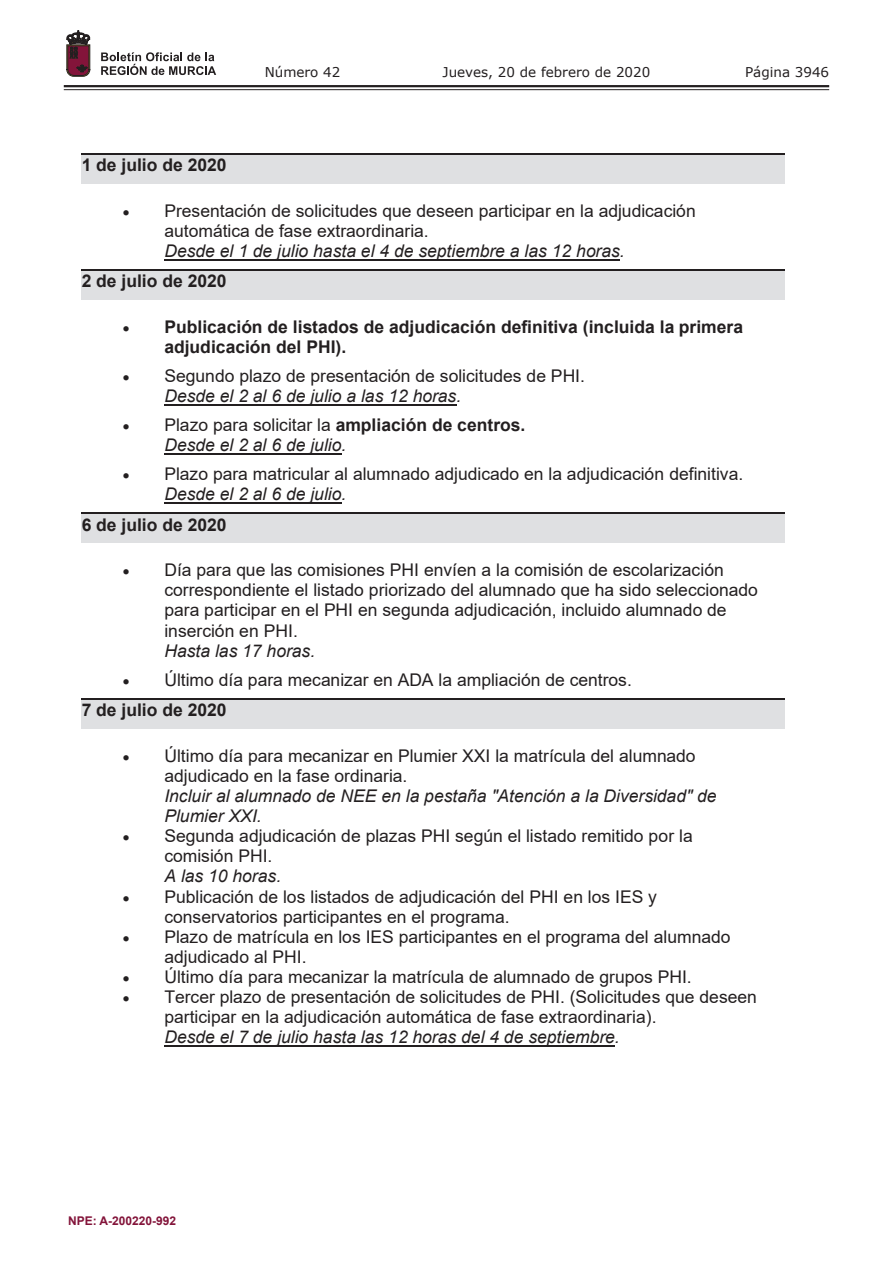
<style>
.page{position:relative;width:893px;height:1263px;background:#fff}
.page>*{position:absolute;margin:0;border:0;box-sizing:border-box;transform-origin:0 0}
.t1{font:17.55px/20.1px "Arial";color:#231f20}
.t2{font:italic 17.55px/20.1px "Arial";color:#231f20}
.t3{font:700 17.55px/20.1px "Arial";color:#231f20}
.t4{font:13.5px "Verdana";color:#231f20}
.t5{font:700 12px "Arial";color:#83143a}
.s1{font-style:italic}
.s2{font-weight:700}
</style>
<div class="page">
<hr style="left:64px;top:85px;width:765px;height:2px;background:#231f20">
<hr style="left:64px;top:89px;width:765px;height:1px;background:#231f20">
<svg style="left:101px;top:52px;width:115px;height:23px"></svg>
<svg style="left:67px;top:31px;width:23px;height:45px"></svg>
<div style="left:82px;top:155px;width:703px;height:29px;background:#dfe0e2"></div>
<hr style="left:82px;top:153px;width:703px;height:2px;background:#231f20">
<hr style="left:164px;top:259px;width:456px;height:1px;background:#231f20">
<div style="left:82px;top:271px;width:703px;height:29px;background:#dfe0e2"></div>
<hr style="left:82px;top:270px;width:703px;height:1px;background:#231f20">
<hr style="left:164px;top:404px;width:292px;height:1px;background:#231f20">
<hr style="left:164px;top:453px;width:178px;height:1px;background:#231f20">
<hr style="left:164px;top:502px;width:178px;height:1px;background:#231f20">
<div style="left:82px;top:514px;width:703px;height:29px;background:#dfe0e2"></div>
<hr style="left:82px;top:513px;width:703px;height:1px;background:#231f20">
<div style="left:82px;top:700px;width:703px;height:28px;background:#dfe0e2"></div>
<hr style="left:82px;top:698px;width:703px;height:2px;background:#231f20">
<hr style="left:164px;top:1045px;width:451px;height:2px;background:#231f20">
<p class="t4" style="left:265px;top:62px;width:77px">Número 42</p>
<p class="t4" style="left:443px;top:62px;width:209px">Jueves, 20 de febrero de 2020</p>
<p class="t4" style="left:745px;top:62px;width:86px">Página 3946</p>
<p class="t3" style="left:82px;top:155px;width:146px">1 de julio de 2020</p>
<p class="t1" style="left:164px;top:200px;width:533px;text-indent:-41px">• Presentación de solicitudes que deseen participar en la adjudicación automática de fase extraordinaria.</p>
<p class="t2" style="left:164px;top:241px;width:462px">Desde el 1 de julio hasta el 4 de septiembre a las 12 horas.</p>
<p class="t3" style="left:82px;top:271px;width:146px">2 de julio de 2020</p>
<p class="t3" style="left:164px;top:317px;width:580px;text-indent:-41px">• Publicación de listados de adjudicación definitiva (incluida la primera adjudicación del PHI).</p>
<p class="t1" style="left:164px;top:366px;width:422px;text-indent:-41px">• Segundo plazo de presentación de solicitudes de PHI.<br><span class="s1">Desde el 2 al 6 de julio a las 12 horas.</span></p>
<p class="t1" style="left:164px;top:415px;width:362px;text-indent:-41px">• Plazo para solicitar la <span class="s2">ampliación de centros.<br></span><span class="s1">Desde el 2 al 6 de julio.</span></p>
<p class="t1" style="left:164px;top:464px;width:580px;text-indent:-41px">• Plazo para matricular al alumnado adjudicado en la adjudicación definitiva.<br><span class="s1">Desde el 2 al 6 de julio.</span></p>
<p class="t3" style="left:82px;top:515px;width:146px">6 de julio de 2020</p>
<p class="t1" style="left:164px;top:560px;width:595px;text-indent:-41px">• Día para que las comisiones PHI envíen a la comisión de escolarización correspondiente el listado priorizado del alumnado que ha sido seleccionado para participar en el PHI en segunda adjudicación, incluido alumnado de inserción en PHI.</p>
<p class="t2" style="left:164px;top:641px;width:152px">Hasta las 17 horas.</p>
<p class="t1" style="left:82px;top:664px;width:552px;line-height:30.3px;text-indent:41px">• Último día para mecanizar en ADA la ampliación de centros.<br><span class="s2">7 de julio de 2020</span></p>
<p class="t1" style="left:164px;top:745px;width:533px;text-indent:-41px">• Último día para mecanizar en Plumier XXI la matrícula del alumnado adjudicado en la fase ordinaria.</p>
<p class="t2" style="left:164px;top:786px;width:554px">Incluir al alumnado de NEE en la pestaña "Atención a la Diversidad" de<br>Plumier XXI.</p>
<p class="t1" style="left:164px;top:826px;width:530px;text-indent:-41px">• Segunda adjudicación de plazas PHI según el listado remitido por la comisión PHI.</p>
<p class="t2" style="left:164px;top:866px;width:118px">A las 10 horas.</p>
<p class="t1" style="left:164px;top:886px;width:494px;text-indent:-41px">• Publicación de los listados de adjudicación del PHI en los IES y conservatorios participantes en el programa.</p>
<p class="t1" style="left:164px;top:926px;width:568px;text-indent:-41px">• Plazo de matrícula en los IES participantes en el programa del alumnado adjudicado al PHI.</p>
<p class="t1" style="left:123px;top:967px;width:570px">• Último día para mecanizar la matrícula de alumnado de grupos PHI.</p>
<p class="t1" style="left:164px;top:987px;width:594px;text-indent:-41px">• Tercer plazo de presentación de solicitudes de PHI. (Solicitudes que deseen participar en la adjudicación automática de fase extraordinaria).</p>
<p class="t2" style="left:164px;top:1027px;width:457px">Desde el 7 de julio hasta las 12 horas del 4 de septiembre.</p>
<p class="t5" style="left:68px;top:1212px;width:110px">NPE: A-200220-992</p>
</div>
